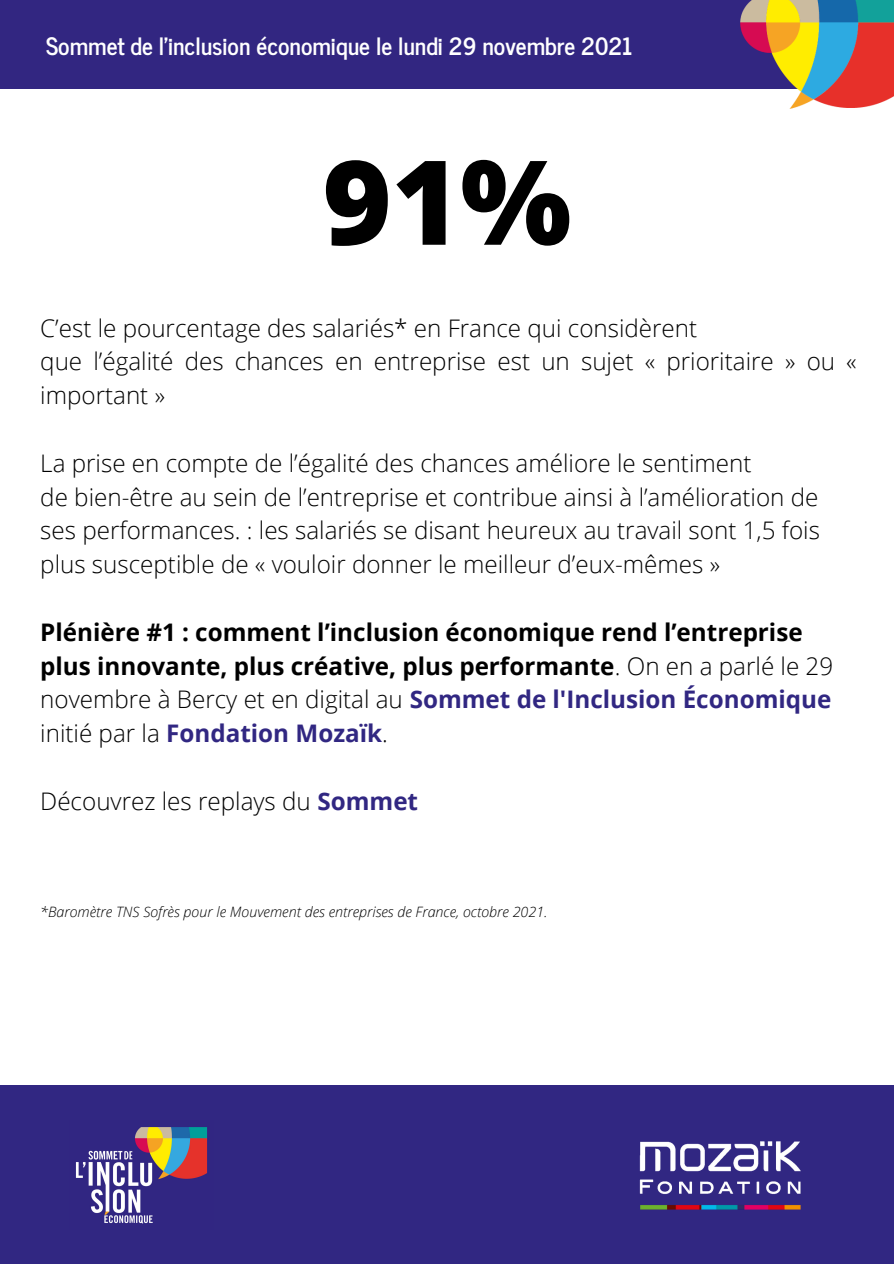
<style>
.page{position:relative;width:894px;height:1264px;background:#fff}
.page>*{position:absolute;margin:0;border:0;box-sizing:border-box;transform-origin:0 0}
.t1{font:800 117.15px "Open Sans";color:#000}
.t2{font:300 24.15px/33.8px "Open Sans";color:#000}
.t3{font:700 24.15px/33.8px "Open Sans";color:#000}
.t4{font:700 23.7px "News Cycle";color:#fff}
.t5{font:italic 300 14.25px "Open Sans";color:#000}
.s1{font-weight:300}
.s2{color:#312782}
.s3{font-weight:700;color:#312782}
</style>
<div class="page">
<div style="left:0;top:1085px;width:893px;height:178px;background:#312782"></div>
<img style="left:639px;top:1141px;width:162px;height:69px">
<img style="left:75px;top:1127px;width:133px;height:97px">
<div style="left:0;top:0;width:893px;height:89px;background:#322681"></div>
<img style="left:740px;top:0;width:153px;height:109px">
<p class="t4" style="left:46px;top:26px;width:588px">Sommet de l'inclusion économique le lundi 29 novembre 2021</p>
<p class="t1" style="left:323px;top:120px;width:250px">91%</p>
<p class="t2" style="left:40px;top:310px;width:658px">C’est le pourcentage des salariés* en France qui considèrent</p>
<p class="t2" style="left:40px;top:344px;width:817px">que l’égalité des chances en entreprise est un sujet « prioritaire » ou « important »</p>
<p class="t2" style="left:40px;top:445px;width:712px">La prise en compte de l’égalité des chances améliore le sentiment</p>
<p class="t2" style="left:40px;top:479px;width:781px;text-align:justify">de bien-être au sein de l’entreprise et contribue ainsi à l’amélioration de ses performances. : les salariés se disant heureux au travail sont 1,5 fois plus susceptible de « vouloir donner le meilleur d’eux-mêmes »</p>
<p class="t3" style="left:40px;top:614px;width:794px">Plénière #1 : comment l’inclusion économique rend l’entreprise plus innovante, plus créative, plus performante<span class="s1">. On en a parlé le 29 novembre à Bercy et en digital au</span> <span class="s2">Sommet de l'Inclusion Économique </span><span class="s1">initié par la</span> <span class="s2">Fondation Mozaïk</span><span class="s1">.</span></p>
<p class="t2" style="left:40px;top:783px;width:379px">Découvrez les replays du <span class="s3">Sommet</span></p>
<p class="t5" style="left:40px;top:901px;width:508px">*Baromètre TNS Sofrès pour le Mouvement des entreprises de France, octobre 2021.</p>
</div>
